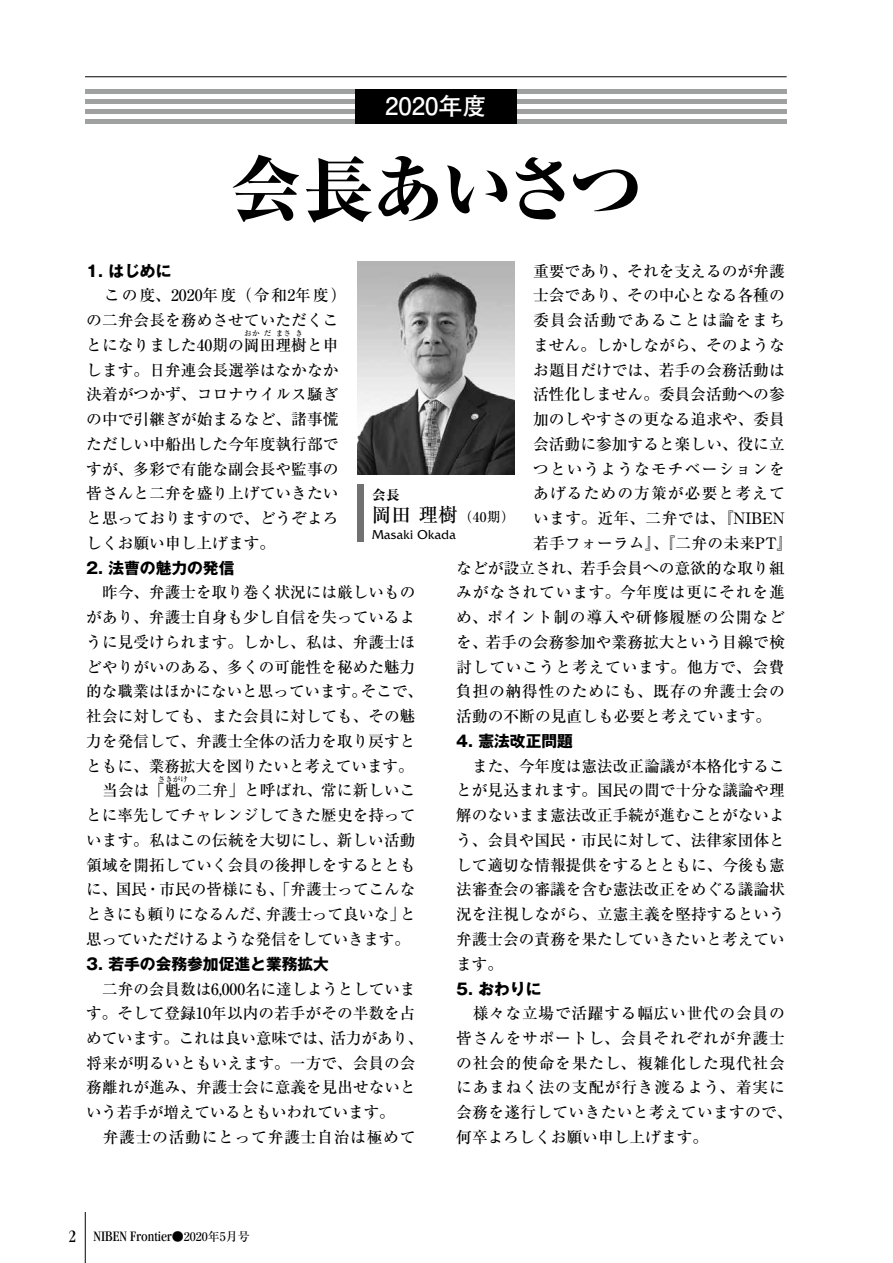
<style>
.page{position:relative;width:893px;height:1263px;background:#fff}
.page>*{position:absolute;margin:0;border:0;box-sizing:border-box;transform-origin:0 0}
.t1{font:800 72px "Ryumin Pro";letter-spacing:-.035em;color:#000}
.t2{font:700 24px "Futo Go B101 Pro";color:#fff}
.t3{font:500 15.75px/24.8px "Ryumin Pro";letter-spacing:.005em;color:#000;text-align:justify}
.t4{font:500 15.75px/24.8px "Ryumin Pro";letter-spacing:.045em;color:#000}
.t5{font:700 15.75px "Gothic MB101 Pro";color:#000}
.t6{font:500 15.75px "Ryumin Pro";letter-spacing:.07em;color:#000}
.t7{font:500 15.75px "Ryumin Pro";letter-spacing:.055em;color:#000}
.t8{font:500 15.75px "Ryumin Pro";letter-spacing:.05em;color:#000}
.t9{font:500 15.75px "Ryumin Pro";letter-spacing:.025em;color:#000}
.t10{font:condensed 15px "Garamond";color:#000}
.t11{font:500 13.5px/22.4px "Ryumin Pro";color:#000}
.t12{font:13.5px "Friz Quadrata";letter-spacing:.03em;color:#000}
.t13{font:500 7.5px "Ryumin Pro";color:#000}
.s1{font-weight:800}
.s2{font-size:19.5px}
.s3{font-size:18px}
.s4{font-family:"Ryumin Pro";font-weight:500;font-stretch:normal;font-size:12px}
</style>
<div class="page">
<hr style="left:85px;top:1212px;width:1px;height:51px;background:#000">
<img style="left:357px;top:261px;width:157px;height:213px">
<div style="left:357px;top:485px;width:7px;height:57px;background:#727171"></div>
<hr style="left:85px;top:77px;width:702px;height:1px;background:#000">
<hr style="left:85px;top:89px;width:702px;height:4px;background:#9fa0a0">
<hr style="left:85px;top:99px;width:702px;height:4px;background:#9fa0a0">
<hr style="left:85px;top:109px;width:702px;height:4px;background:#9fa0a0">
<hr style="left:85px;top:119px;width:702px;height:4px;background:#9fa0a0">
<div style="left:355px;top:89px;width:162px;height:34px;background:#000"></div>
<h2 class="t2" style="left:385px;top:87px;width:103px">2020年度</h2>
<h1 class="t1" style="left:230px;top:133px;width:415px">会長あいさつ</h1>
<p class="t3" style="left:533px;top:257px;width:253px">重要であり、それを支えるのが弁護</p>
<p class="t3" style="left:533px;top:282px;width:253px">士会であり、その中心となる各種の</p>
<p class="t6" style="left:533px;top:308px;width:253px">委員会活動であることは論をまち</p>
<p class="t3" style="left:533px;top:331px;width:253px">ません。しかしながら、そのような</p>
<p class="t3" style="left:533px;top:356px;width:253px">お題目だけでは、若手の会務活動は</p>
<p class="t3" style="left:533px;top:381px;width:253px">活性化しません。委員会活動への参</p>
<p class="t3" style="left:533px;top:406px;width:253px">加のしやすさの更なる追求や、委員</p>
<p class="t3" style="left:533px;top:430px;width:253px">会活動に参加すると楽しい、役に立</p>
<p class="t6" style="left:533px;top:456px;width:253px">つというようなモチベーションを</p>
<p class="t6" style="left:533px;top:481px;width:253px">あげるための方策が必要と考えて</p>
<p class="t9" style="left:533px;top:506px;width:253px">います。近年、二弁では、『NIBEN</p>
<p class="t3" style="left:533px;top:529px;width:261px">若手フォーラム』、『二弁の未来PT』</p>
<p class="t3" style="left:456px;top:554px;width:330px">などが設立され、若手会員への意欲的な取り組</p>
<p class="t7" style="left:456px;top:580px;width:330px">みがなされています。今年度は更にそれを進</p>
<p class="t7" style="left:456px;top:605px;width:330px">め、ポイント制の導入や研修履歴の公開など</p>
<p class="t3" style="left:456px;top:628px;width:330px">を、若手の会務参加や業務拡大という目線で検</p>
<p class="t8" style="left:456px;top:654px;width:330px">討していこうと考えています。他方で、会費</p>
<p class="t8" style="left:456px;top:679px;width:330px">負担の納得性のためにも、既存の弁護士会の</p>
<p class="t3" style="left:456px;top:703px;width:316px">活動の不断の見直しも必要と考えています。</p>
<p class="t5" style="left:456px;top:728px;width:118px">4. 憲法改正問題</p>
<p class="t3" style="left:456px;top:752px;width:330px;text-indent:16px">また、今年度は憲法改正論議が本格化することが見込まれます。国民の間で十分な議論や理解のないまま憲法改正手続が進むことがないよう、会員や国民・市民に対して、法律家団体として適切な情報提供をするとともに、今後も憲法審査会の審議を含む憲法改正をめぐる議論状況を注視しながら、立憲主義を堅持するという弁護士会の責務を果たしていきたいと考えています。</p>
<p class="t5" style="left:456px;top:975px;width:87px">5. おわりに</p>
<p class="t4" style="left:456px;top:1000px;width:338px">　様々な立場で活躍する幅広い世代の会員の皆さんをサポートし、会員それぞれが弁護士の社会的使命を果たし、複雑化した現代社会にあまねく法の支配が行き渡るよう、着実に会務を遂行していきたいと考えていますので、何卒よろしくお願い申し上げます。</p>
<p class="t5" style="left:86px;top:258px;width:87px">1. はじめに</p>
<p class="t3" style="left:86px;top:282px;width:262px;text-align:left">　この度、2020年度（令和2年度）の二弁会長を務めさせていただくことになりました40期の岡田理樹と申</p>
<p class="t13" style="left:244px;top:327px;width:17px">おか</p>
<p class="t13" style="left:264px;top:327px;width:9px">だ</p>
<p class="t13" style="left:276px;top:327px;width:17px">まさ</p>
<p class="t13" style="left:295px;top:327px;width:9px">き</p>
<p class="t3" style="left:86px;top:356px;width:254px">します。日弁連会長選挙はなかなか決着がつかず、コロナウイルス騒ぎの中で引継ぎが始まるなど、諸事慌ただしい中船出した今年度執行部ですが、多彩で有能な副会長や監事の皆さんと二弁を盛り上げていきたいと思っておりますので、どうぞよろしくお願い申し上げます。</p>
<p class="t5" style="left:86px;top:554px;width:150px">2. 法曹の魅力の発信</p>
<p class="t3" style="left:102px;top:579px;width:315px">昨今、弁護士を取り巻く状況には厳しいもの</p>
<p class="t3" style="left:86px;top:604px;width:331px">があり、弁護士自身も少し自信を失っているよ</p>
<p class="t3" style="left:86px;top:628px;width:331px">うに見受けられます。しかし、私は、弁護士ほ</p>
<p class="t3" style="left:86px;top:653px;width:331px">どやりがいのある、多くの可能性を秘めた魅力</p>
<p class="t3" style="left:86px;top:678px;width:338px">的な職業はほかにないと思っています。そこで、</p>
<p class="t3" style="left:86px;top:703px;width:331px">社会に対しても、また会員に対しても、その魅</p>
<p class="t3" style="left:86px;top:727px;width:331px">力を発信して、弁護士全体の活力を取り戻すと</p>
<p class="t3" style="left:86px;top:752px;width:329px">ともに、業務拡大を図りたいと考えています。</p>
<p class="t3" style="left:102px;top:777px;width:315px">当会は「魁の二弁」と呼ばれ、常に新しいこ</p>
<p class="t11" style="left:372px;top:482px;width:144px"><span class="s1">会長<br></span><span class="s2">岡田 理樹</span>（40期）</p>
<p class="t12" style="left:372px;top:527px;width:85px">Masaki Okada</p>
<p class="t13" style="left:158px;top:773px;width:31px">さきがけ</p>
<p class="t3" style="left:86px;top:802px;width:331px">とに率先してチャレンジしてきた歴史を持っています。私はこの伝統を大切にし、新しい活動領域を開拓していく会員の後押しをするとともに、国民・市民の皆様にも、「弁護士ってこんなときにも頼りになるんだ、弁護士って良いな」と思っていただけるような発信をしていきます。</p>
<p class="t5" style="left:86px;top:951px;width:244px">3. 若手の会務参加促進と業務拡大</p>
<p class="t3" style="left:86px;top:975px;width:339px;text-align:left;text-indent:16px">二弁の会員数は6,000名に達しようとしています。そして登録10年以内の若手がその半数を占めています。これは良い意味では、活力があり、将来が明るいともいえます。一方で、会員の会務離れが進み、弁護士会に意義を見出せないという若手が増えているともいわれています。<br>　弁護士の活動にとって弁護士自治は極めて</p>
<p class="t10" style="left:69px;top:1228px;width:183px"><span class="s3">2</span> NIBEN Frontier<span class="s4">●2020年5月号</span></p>
</div>
